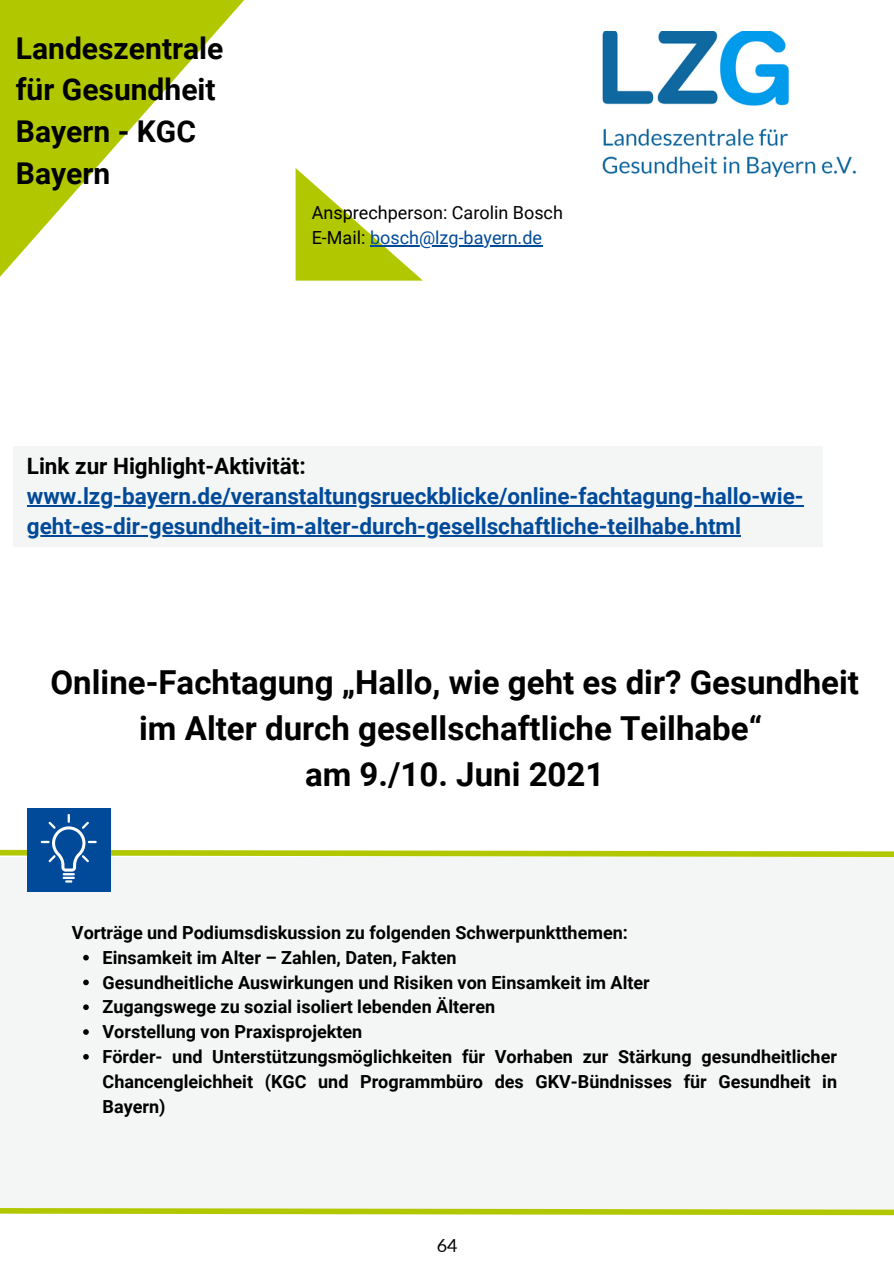
<style>
.page{position:relative;width:894px;height:1264px;background:#fff}
.page>*{position:absolute;margin:0;border:0;box-sizing:border-box;transform-origin:0 0}
.t1{font:700 33px/46.2px "Roboto";color:#000;text-align:center}
.t2{font:700 30px/41.7px "Roboto";color:#000}
.t3{font:700 22.5px/30.5px "Roboto";color:#004a99}
.t4{font:700 22.5px "Roboto";color:#000}
.t5{font:700 18px/24.8px "Roboto";color:#000;text-align:justify}
.t6{font:18px "Roboto";color:#000}
.t7{font:18px "Roboto";color:#004a99}
.t8{font:18px "Lato";color:#000}
.s1{color:#000}
</style>
<div class="page">
<div style="left:0;top:857px;width:893px;height:351px;background:#f4f5f5"></div>
<svg style="left:0;top:1208px;width:893px;height:8px"></svg>
<svg style="left:0;top:0;width:244px;height:277px;fill:#b1c800"></svg>
<svg style="left:295px;top:168px;width:128px;height:113px"></svg>
<hr style="left:370px;top:245px;width:172px;height:1px;background:#004a99">
<svg style="left:83px;top:954px;width:6px;height:6px"></svg>
<svg style="left:83px;top:979px;width:6px;height:6px"></svg>
<svg style="left:83px;top:1004px;width:6px;height:6px"></svg>
<svg style="left:83px;top:1029px;width:6px;height:5px"></svg>
<svg style="left:83px;top:1054px;width:6px;height:5px"></svg>
<div style="left:27px;top:808px;width:83px;height:83px;background:#004a99"></div>
<svg style="left:0;top:814px;width:893px;height:68px"></svg>
<div style="left:13px;top:446px;width:809px;height:101px;background:#f4f5f5"></div>
<hr style="left:27px;top:505px;width:776px;height:1px;background:#004a99">
<hr style="left:27px;top:535px;width:713px;height:1px;background:#004a99">
<img style="left:602px;top:31px;width:255px;height:146px">
<p class="t2" style="left:16px;top:28px;width:209px">Landeszentrale für Gesundheit<br>Bayern - KGC<br>Bayern</p>
<p class="t6" style="left:311px;top:203px;width:253px">Ansprechperson: Carolin Bosch</p>
<p class="t7" style="left:311px;top:227px;width:232px"><span class="s1">E-Mail:</span> bosch@lzg-bayern.de</p>
<p class="t4" style="left:27px;top:453px;width:280px">Link zur Highlight-Aktivität:</p>
<p class="t3" style="left:27px;top:481px;width:778px">www.lzg-bayern.de/veranstaltungsrueckblicke/online-fachtagung-hallo-wie&shy;geht-es-dir-gesundheit-im-alter-durch-gesellschaftliche-teilhabe.html</p>
<p class="t1" style="left:50px;top:659px;width:809px">Online-Fachtagung „Hallo, wie geht es dir? Gesundheit im Alter durch gesellschaftliche Teilhabe“</p>
<p class="t1" style="left:305px;top:751px;width:301px">am 9./10. Juni 2021</p>
<p class="t5" style="left:72px;top:920px;width:557px">Vorträge und Podiumsdiskussion zu folgenden Schwerpunktthemen:</p>
<p class="t5" style="left:102px;top:945px;width:355px">Einsamkeit im Alter – Zahlen, Daten, Fakten</p>
<p class="t5" style="left:102px;top:970px;width:548px">Gesundheitliche Auswirkungen und Risiken von Einsamkeit im Alter</p>
<p class="t5" style="left:102px;top:994px;width:394px">Zugangswege zu sozial isoliert lebenden Älteren</p>
<p class="t5" style="left:102px;top:1019px;width:261px">Vorstellung von Praxisprojekten</p>
<p class="t5" style="left:102px;top:1044px;width:736px">Förder- und Unterstützungsmöglichkeiten für Vorhaben zur Stärkung gesundheitlicher Chancengleichheit (KGC und Programmbüro des GKV-Bündnisses für Gesundheit in Bayern)</p>
<p class="t8" style="left:436px;top:1234px;width:22px">64</p>
</div>
